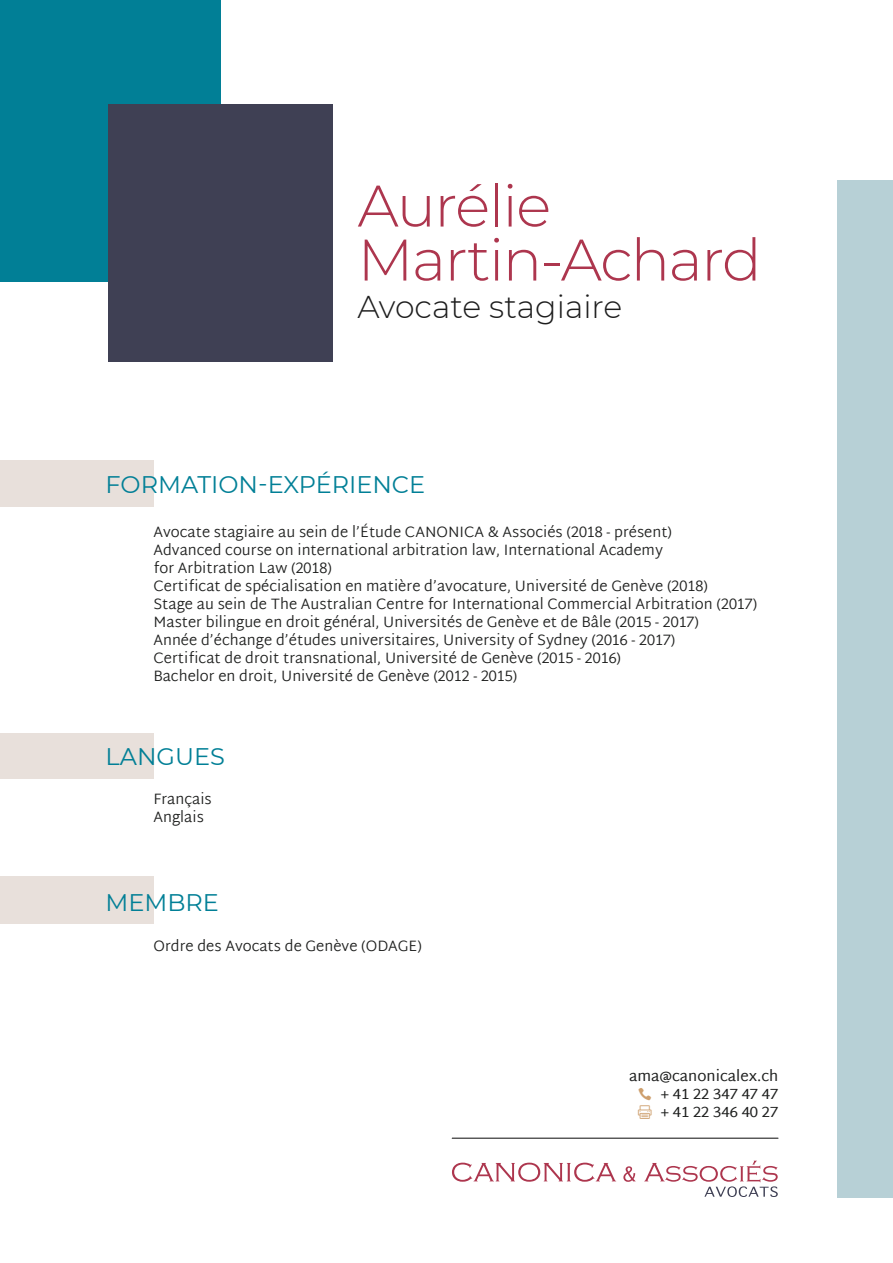
<style>
.page{position:relative;width:893px;height:1263px;background:#fff}
.page>*{position:absolute;margin:0;border:0;box-sizing:border-box;transform-origin:0 0}
.t1{font:300 58.5px/54px "Montserrat";letter-spacing:-.025em;color:#ad364e}
.t2{font:300 31.5px "Montserrat";color:#1d1d1d}
.t3{font:24px "Montserrat";color:#017f96}
.t4{font:300 15px/18px "Martel Sans";color:#1d1e1d}
.t5{font:15px/18px "Martel Sans";color:#1d1e1d;text-align:justify}
</style>
<div class="page">
<div style="left:0;top:0;width:220px;height:282px;background:#017f96"></div>
<hr style="left:452px;top:1138px;width:326px;height:1px;background:#1d1d1d">
<div style="left:837px;top:180px;width:56px;height:1017px;background:#b7d0d6"></div>
<div style="left:0;top:460px;width:154px;height:47px;background:#e8e0db"></div>
<div style="left:108px;top:105px;width:225px;height:257px;background:#3f4054"></div>
<div style="left:0;top:733px;width:154px;height:45px;background:#e8e0db"></div>
<div style="left:0;top:877px;width:154px;height:47px;background:#e8e0db"></div>
<svg style="left:452px;top:1162px;width:164px;height:20px"></svg>
<svg style="left:623px;top:1166px;width:13px;height:16px"></svg>
<svg style="left:644px;top:1161px;width:134px;height:36px"></svg>
<h1 class="t1" style="left:358px;top:177px;width:405px">Aurélie<br>Martin-Achard</h1>
<h2 class="t2" style="left:358px;top:286px;width:266px">Avocate stagiaire</h2>
<h3 class="t3" style="left:106px;top:468px;width:321px">FORMATION-EXPÉRIENCE</h3>
<p class="t4" style="left:153px;top:523px;width:605px">Avocate stagiaire au sein de l’Étude CANONICA &amp; Associés (2018 - présent)<br>Advanced course on international arbitration law, International Academy<br>for Arbitration Law (2018)<br>Certificat de spécialisation en matière d’avocature, Université de Genève (2018)<br>Stage au sein de The Australian Centre for International Commercial Arbitration (2017)<br>Master bilingue en droit général, Universités de Genève et de Bâle (2015 - 2017)<br>Année d’échange d’études universitaires, University of Sydney (2016 - 2017)<br>Certificat de droit transnational, Université de Genève (2015 - 2016)<br>Bachelor en droit, Université de Genève (2012 - 2015)</p>
<h3 class="t3" style="left:106px;top:740px;width:121px">LANGUES</h3>
<p class="t4" style="left:153px;top:790px;width:60px">Français<br>Anglais</p>
<h3 class="t3" style="left:106px;top:885px;width:115px">MEMBRE</h3>
<p class="t4" style="left:153px;top:937px;width:270px">Ordre des Avocats de Genève (ODAGE)</p>
<p class="t5" style="left:661px;top:1067px;width:119px;text-indent:-32px">ama@canonicalex.ch + 41 22 347 47 47 + 41 22 346 40 27</p>
</div>
